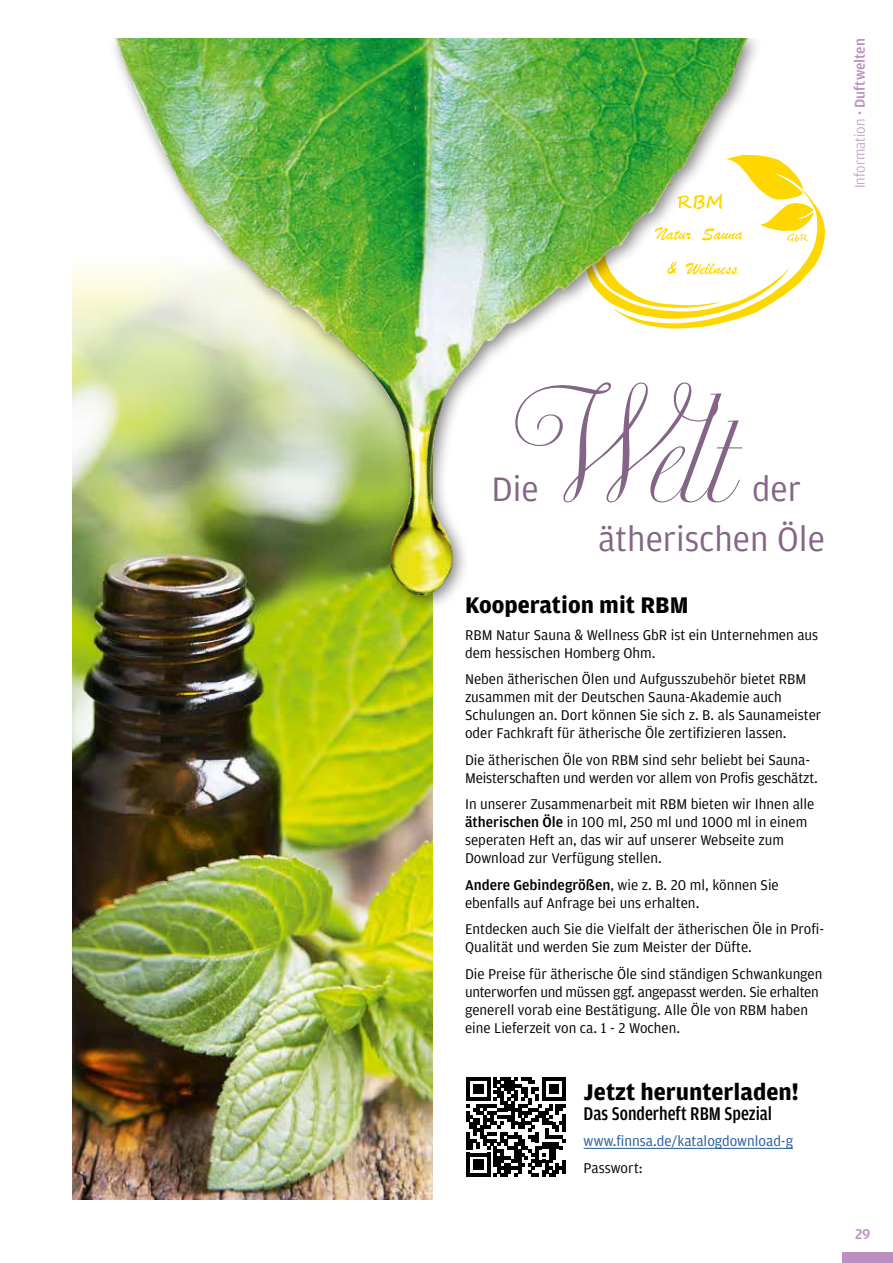
<style>
.page{position:relative;width:893px;height:1263px;background:#fff}
.page>*{position:absolute;margin:0;border:0;box-sizing:border-box;transform-origin:0 0}
.t1{font:108px "Ventura";color:#846587}
.t2{font:36px/50.1px "Amplitude";color:#846587}
.t3{font:700 24px "Amplitude";color:#000}
.t4{font:500 19.5px "Amplitude Cond";color:#000}
.t5{font:15px/18px "Amplitude";color:#000}
.t6{font:15px "Amplitude";color:#22599b}
.t7{font:300 15px "Amplitude";color:#bc8fc1}
.t8{font:500 15px "Amplitude";color:#bc8fc1}
.s1{font-weight:500}
</style>
<div class="page">
<img style="left:72px;top:619px;width:360px;height:580px">
<img style="left:72px;top:38px;width:753px;height:581px">
<div style="left:842px;top:1252px;width:51px;height:11px;background:#bc8fc1"></div>
<svg style="left:466px;top:1077px;width:100px;height:100px"></svg>
<hr style="left:584px;top:1148px;width:209px;height:1px;background:#22599b">
<p class="t7" style="left:850px;top:188px;width:152px;rotate:-90deg">Information <span class="s1">· Duftwelten</span></p>
<h1 class="t1" style="left:515px;top:401px;width:223px">Welt</h1>
<h2 class="t2" style="left:492px;top:463px;width:49px">Die</h2>
<h2 class="t2" style="left:598px;top:463px;width:228px;text-indent:154px">der ätherischen Öle</h2>
<h3 class="t3" style="left:465px;top:590px;width:225px">Kooperation mit RBM</h3>
<p class="t5" style="left:465px;top:625px;width:355px">RBM Natur Sauna &amp; Wellness GbR ist ein Unternehmen aus dem hessischen Homberg Ohm.</p>
<p class="t5" style="left:465px;top:670px;width:358px">Neben ätherischen Ölen und Aufgusszubehör bietet RBM zusammen mit der Deutschen Sauna-Akademie auch Schulungen an. Dort können Sie sich z. B. als Saunameister oder Fachkraft für ätherische Öle zertifizieren lassen.</p>
<p class="t5" style="left:465px;top:750px;width:354px">Die ätherischen Öle von RBM sind sehr beliebt bei Sauna-<br>Meisterschaften und werden vor allem von Profis geschätzt.</p>
<p class="t5" style="left:465px;top:795px;width:351px">In unserer Zusammenarbeit mit RBM bieten wir Ihnen alle <span class="s1">ätherischen Öle</span> in 100 ml, 250 ml und 1000 ml in einem seperaten Heft an, das wir auf unserer Webseite zum Download zur Verfügung stellen.</p>
<p class="t5" style="left:465px;top:875px;width:315px"><span class="s1">Andere Gebindegrößen</span>, wie z. B. 20 ml, können Sie ebenfalls auf Anfrage bei uns erhalten.</p>
<p class="t5" style="left:465px;top:920px;width:361px">Entdecken auch Sie die Vielfalt der ätherischen Öle in Profi-<br>Qualität und werden Sie zum Meister der Düfte.</p>
<p class="t5" style="left:465px;top:964px;width:359px">Die Preise für ätherische Öle sind ständigen Schwankungen unterworfen und müssen ggf. angepasst werden. Sie erhalten generell vorab eine Bestätigung. Alle Öle von RBM haben eine Lieferzeit von ca. 1 - 2 Wochen.</p>
<h3 class="t3" style="left:584px;top:1077px;width:217px">Jetzt herunterladen!</h3>
<h3 class="t4" style="left:584px;top:1101px;width:190px">Das Sonderheft RBM Spezial</h3>
<p class="t5" style="left:584px;top:1158px;width:61px">Passwort:</p>
<p class="t6" style="left:584px;top:1132px;width:211px">www.finnsa.de/katalogdownload-g</p>
<p class="t8" style="left:855px;top:1225px;width:17px">29</p>
</div>
